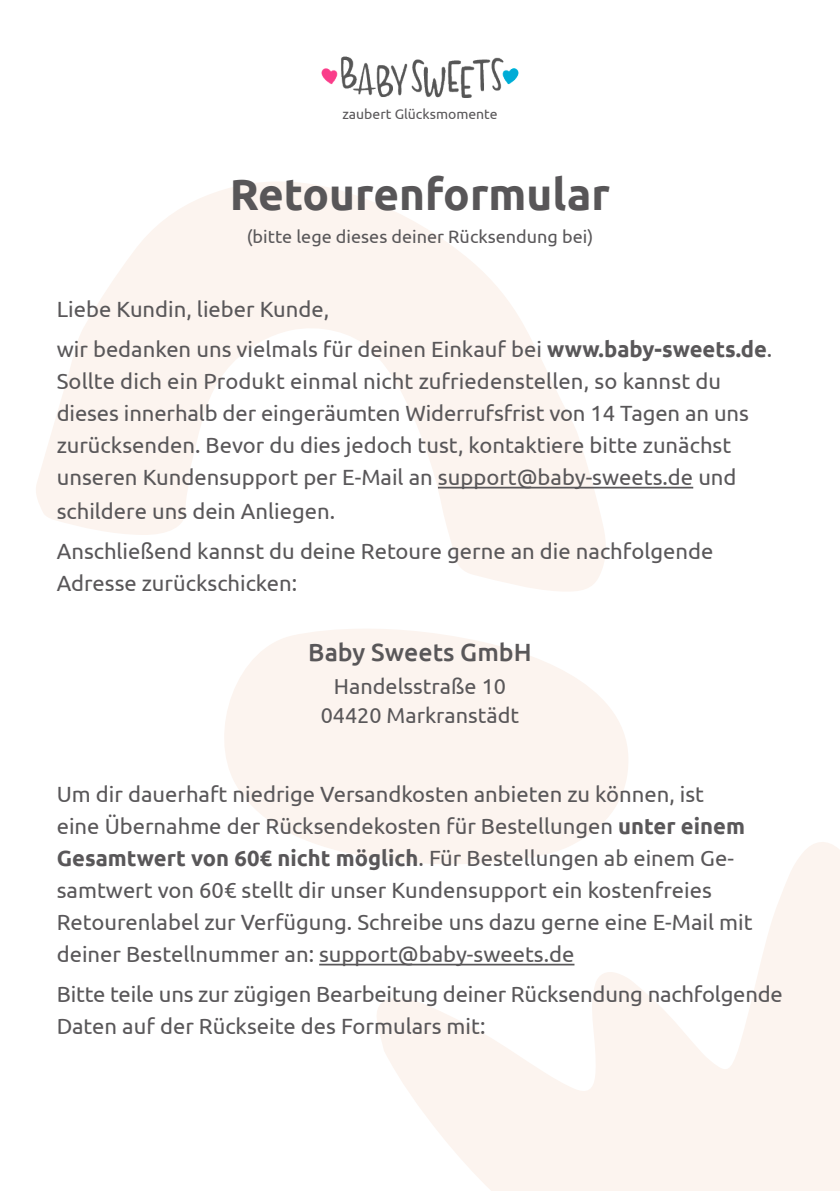
<style>
.page{position:relative;width:840px;height:1191px;background:#fff}
.page>*{position:absolute;margin:0;border:0;box-sizing:border-box;transform-origin:0 0}
.t1{font:700 44px "Ubuntu";color:#585658}
.t2{font:500 24.8px "Ubuntu";color:#595759}
.t3{font:22px/32px "Ubuntu";color:#595759}
.t4{font:21.6px "Ubuntu";color:#595759}
.t5{font:18px "Ubuntu";color:#595759}
.t6{font:14px "Ubuntu";color:#595759}
.s1{font-weight:700}
</style>
<div class="page">
<svg style="left:375px;top:842px;width:464px;height:349px;fill:#fcf4ef"></svg>
<svg style="left:36px;top:182px;width:571px;height:409px"></svg>
<svg style="left:224px;top:629px;width:405px;height:241px;fill:#fcf4ef"></svg>
<hr style="left:437px;top:487px;width:255px;height:1px;background:#595759">
<hr style="left:319px;top:963px;width:255px;height:2px;background:#595759">
<img style="left:321px;top:57px;width:197px;height:41px">
<p class="t6" style="left:342px;top:106px;width:157px">zaubert Glücksmomente</p>
<p class="t1" style="left:230px;top:168px;width:381px">Retourenformular</p>
<p class="t5" style="left:247px;top:226px;width:348px">(bitte lege dieses deiner Rücksendung bei)</p>
<p class="t3" style="left:57px;top:292px;width:274px">Liebe Kundin, lieber Kunde,</p>
<p class="t3" style="left:57px;top:332px;width:716px">wir bedanken uns vielmals für deinen Einkauf bei <span class="s1">www.baby-sweets.de</span>.</p>
<p class="t3" style="left:57px;top:364px;width:693px">Sollte dich ein Produkt einmal nicht zufriedenstellen, so kannst du dieses innerhalb der eingeräumten Widerrufsfrist von 14 Tagen an uns zurücksenden. Bevor du dies jedoch tust, kontaktiere bitte zunächst unseren Kundensupport per E-Mail an support@baby-sweets.de und</p>
<p class="t3" style="left:57px;top:494px;width:280px">schildere uns dein Anliegen.</p>
<p class="t3" style="left:57px;top:534px;width:657px">Anschließend kannst du deine Retoure gerne an die nachfolgende<br>Adresse zurückschicken:</p>
<p class="t2" style="left:308px;top:636px;width:225px">Baby Sweets GmbH</p>
<p class="t4" style="left:334px;top:673px;width:173px">Handelsstraße 10</p>
<p class="t4" style="left:320px;top:702px;width:200px">04420 Markranstädt</p>
<p class="t3" style="left:57px;top:777px;width:697px">Um dir dauerhaft niedrige Versandkosten anbieten zu können, ist<br>eine Übernahme der Rücksendekosten für Bestellungen <span class="s1">unter einem Gesamtwert von 60€ nicht möglich</span>. Für Bestellungen ab einem Ge&shy;samtwert von 60€ stellt dir unser Kundensupport ein kostenfreies Retourenlabel zur Verfügung. Schreibe uns dazu gerne eine E-Mail mit deiner Bestellnummer an: support@baby-sweets.de</p>
<p class="t3" style="left:57px;top:977px;width:727px">Bitte teile uns zur zügigen Bearbeitung deiner Rücksendung nachfolgende<br>Daten auf der Rückseite des Formulars mit:</p>
</div>
